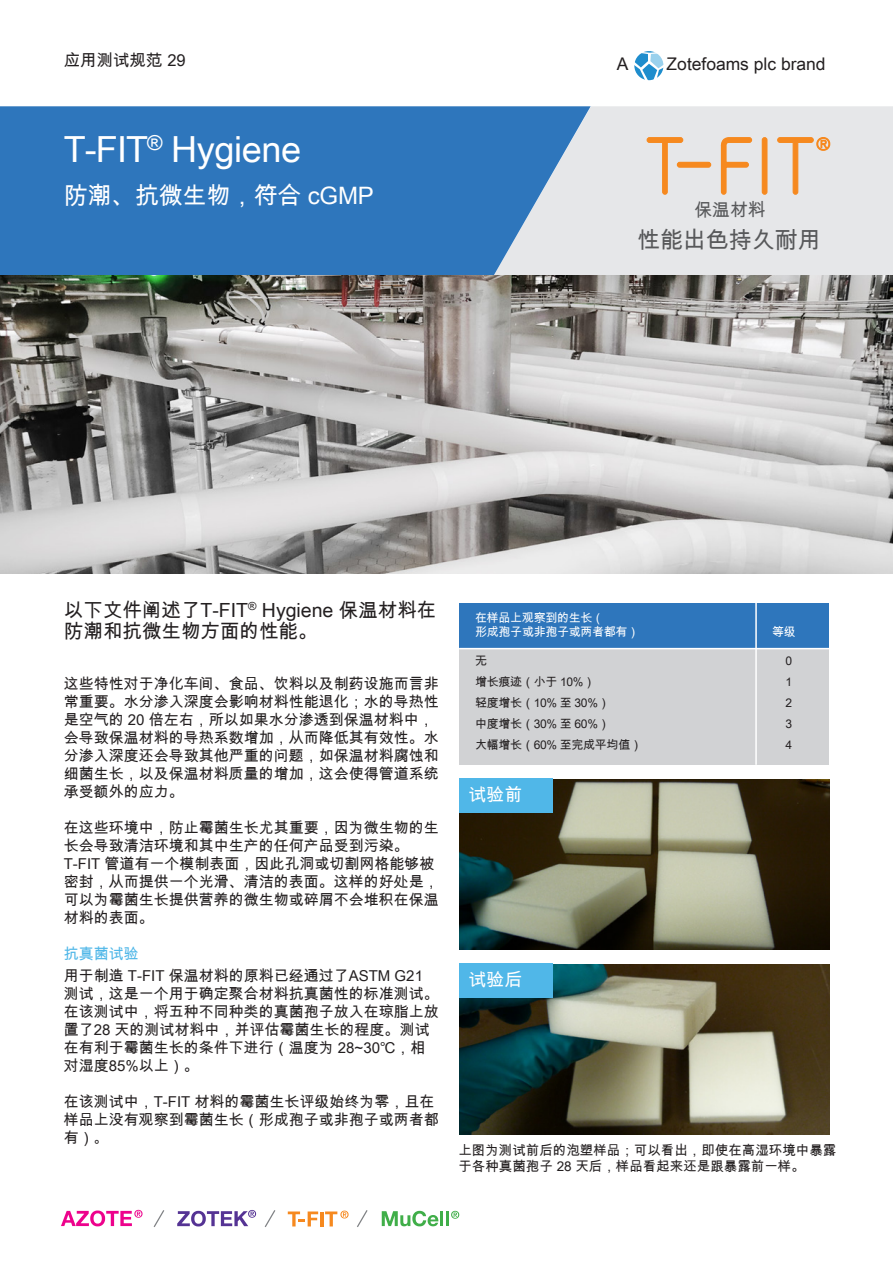
<style>
.page{position:relative;width:893px;height:1263px;background:#fff}
.page>*{position:absolute;margin:0;border:0;box-sizing:border-box;transform-origin:0 0}
.t1{font:36px "Arial Unicode MS";letter-spacing:-.01em;color:#fff}
.t2{font:24px "Arial Unicode MS";letter-spacing:-.01em;color:#fff}
.t3{font:22.95px "Arial Unicode MS";color:#57585a}
.t4{font:19.5px/21px "Arial Unicode MS";color:#231f20}
.t5{font:18px "Arial Unicode MS";color:#fff}
.t6{font:17.85px "Arial Unicode MS";color:#57585a}
.t7{font:17.4px "Arial Unicode MS";color:#231f20}
.t8{font:16.5px "Arial Unicode MS";color:#231f20}
.t9{font:15px/18px "Arial Unicode MS";color:#231f20}
.t10{font:15px "Arial Unicode MS";color:#50b7e8}
.t11{font:13.5px/16.5px "Arial Unicode MS";color:#231f20}
.t12{font:12px "Arial Unicode MS";letter-spacing:-.025em;color:#231f20}
.t13{font:12px/13.5px "Arial Unicode MS";letter-spacing:-.025em;color:#fff}
.s1{font-size:13.5px}
</style>
<div class="page">
<svg style="left:382px;top:1211px;width:56px;height:15px"></svg>
<hr style="left:440px;top:1211px;width:3px;height:15px;background:#40ae49">
<svg style="left:446px;top:1211px;width:13px;height:15px"></svg>
<svg style="left:61px;top:1210px;width:82px;height:16px"></svg>
<svg style="left:177px;top:1210px;width:79px;height:16px"></svg>
<svg style="left:288px;top:1211px;width:30px;height:15px"></svg>
<hr style="left:320px;top:1211px;width:3px;height:15px;background:#f6891f">
<svg style="left:325px;top:1210px;width:24px;height:16px"></svg>
<svg style="left:153px;top:1210px;width:12px;height:17px"></svg>
<svg style="left:264px;top:1210px;width:12px;height:17px"></svg>
<svg style="left:357px;top:1210px;width:11px;height:17px"></svg>
<div style="left:459px;top:603px;width:370px;height:45px;background:#2e76bc"></div>
<div style="left:459px;top:648px;width:370px;height:117px;background:#d1d2d4"></div>
<hr style="left:755px;top:603px;width:2px;height:162px;background:#fff">
<hr style="left:459px;top:648px;width:370px;height:1px;background:#fff">
<div style="left:591px;top:106px;width:302px;height:169px;background:#e6e7e9"></div>
<svg style="left:0;top:106px;width:591px;height:169px;background:#3d7fbf"></svg>
<svg style="left:634px;top:51px;width:29px;height:29px"></svg>
<img style="left:0;top:275px;width:893px;height:298px">
<img style="left:459px;top:779px;width:370px;height:170px">
<img style="left:459px;top:964px;width:370px;height:170px">
<div style="left:459px;top:779px;width:94px;height:34px;background:#50b7e8"></div>
<div style="left:459px;top:963px;width:94px;height:35px;background:#50b7e8"></div>
<div style="left:762px;top:137px;width:5px;height:58px;background:#f6891f;border:1px solid #f6891f;border-radius:2px"></div>
<svg style="left:646px;top:137px;width:38px;height:58px;background:#e9d0b9"></svg>
<svg style="left:720px;top:137px;width:33px;height:58px;background:#eac9aa"></svg>
<svg style="left:677px;top:162px;width:34px;height:6px"></svg>
<svg style="left:776px;top:137px;width:54px;height:58px;background:#e9d4c1"></svg>
<p class="t8" style="left:64px;top:48px;width:123px">应用测试规范 29</p>
<p class="t7" style="left:617px;top:52px;width:13px">A</p>
<p class="t7" style="left:667px;top:52px;width:160px">Zotefoams plc brand</p>
<p class="t1" style="left:64px;top:123px;width:239px">T-FIT<sup>®</sup> Hygiene</p>
<p class="t2" style="left:64px;top:178px;width:311px">防潮、抗微生物，符合 cGMP</p>
<p class="t6" style="left:694px;top:197px;width:73px">保温材料</p>
<p class="t3" style="left:637px;top:223px;width:185px">性能出色持久耐用</p>
<p class="t4" style="left:64px;top:599px;width:374px">以下文件阐述了T-FIT<sup>®</sup> Hygiene 保温材料在防潮和抗微生物方面的性能。</p>
<p class="t9" style="left:64px;top:674px;width:377px">这些特性对于净化车间、食品、饮料以及制药设施而言非常重要。水分渗入深度会影响材料性能退化；水的导热性是空气的 20 倍左右，所以如果水分渗透到保温材料中，会导致保温材料的导热系数增加，从而降低其有效性。水分渗入深度还会导致其他严重的问题，如保温材料腐蚀和细菌生长，以及保温材料质量的增加，这会使得管道系统承受额外的应力。</p>
<p class="t9" style="left:64px;top:818px;width:377px">在这些环境中，防止霉菌生长尤其重要，因为微生物的生长会导致清洁环境和其中生产的任何产品受到污染。<br>T-FIT 管道有一个模制表面，因此孔洞或切割网格能够被密封，从而提供一个光滑、清洁的表面。这样的好处是，可以为霉菌生长提供营养的微生物或碎屑不会堆积在保温材料的表面。</p>
<p class="t10" style="left:64px;top:943px;width:76px">抗真菌试验</p>
<p class="t9" style="left:64px;top:967px;width:377px">用于制造 T-FIT 保温材料的原料已经通过了ASTM G21测试，这是一个用于确定聚合材料抗真菌性的标准测试。在该测试中，将五种不同种类的真菌孢子放入在琼脂上放置了28 天的测试材料中，并评估霉菌生长的程度。测试在有利于霉菌生长的条件下进行（温度为 28~30℃，相对湿度85%以上）。</p>
<p class="t9" style="left:64px;top:1093px;width:377px">在该测试中，T-FIT 材料的霉菌生长评级始终为零，且在样品上没有观察到霉菌生长（形成孢子或非孢子或两者都有）<span class="s1">。</span></p>
<p class="t13" style="left:475px;top:611px;width:166px">在样品上观察到的生长（<br>形成孢子或非孢子或两者都有）</p>
<p class="t13" style="left:772px;top:624px;width:25px">等级</p>
<p class="t12" style="left:475px;top:652px;width:13px">无</p>
<p class="t12" style="left:785px;top:652px;width:8px">0</p>
<p class="t12" style="left:475px;top:673px;width:122px">增长痕迹（小于 10%）</p>
<p class="t12" style="left:785px;top:673px;width:8px">1</p>
<p class="t12" style="left:475px;top:694px;width:136px">轻度增长（10% 至 30%）</p>
<p class="t12" style="left:785px;top:694px;width:8px">2</p>
<p class="t12" style="left:475px;top:715px;width:136px">中度增长（30% 至 60%）</p>
<p class="t12" style="left:785px;top:715px;width:8px">3</p>
<p class="t12" style="left:475px;top:736px;width:168px">大幅增长（60% 至完成平均值）</p>
<p class="t12" style="left:785px;top:736px;width:8px">4</p>
<p class="t5" style="left:469px;top:781px;width:55px">试验前</p>
<p class="t5" style="left:469px;top:966px;width:55px">试验后</p>
<p class="t11" style="left:458px;top:1141px;width:380px">上图为测试前后的泡塑样品；可以看出，即使在高湿环境中暴露于各种真菌孢子 28 天后，样品看起来还是跟暴露前一样。</p>
</div>
